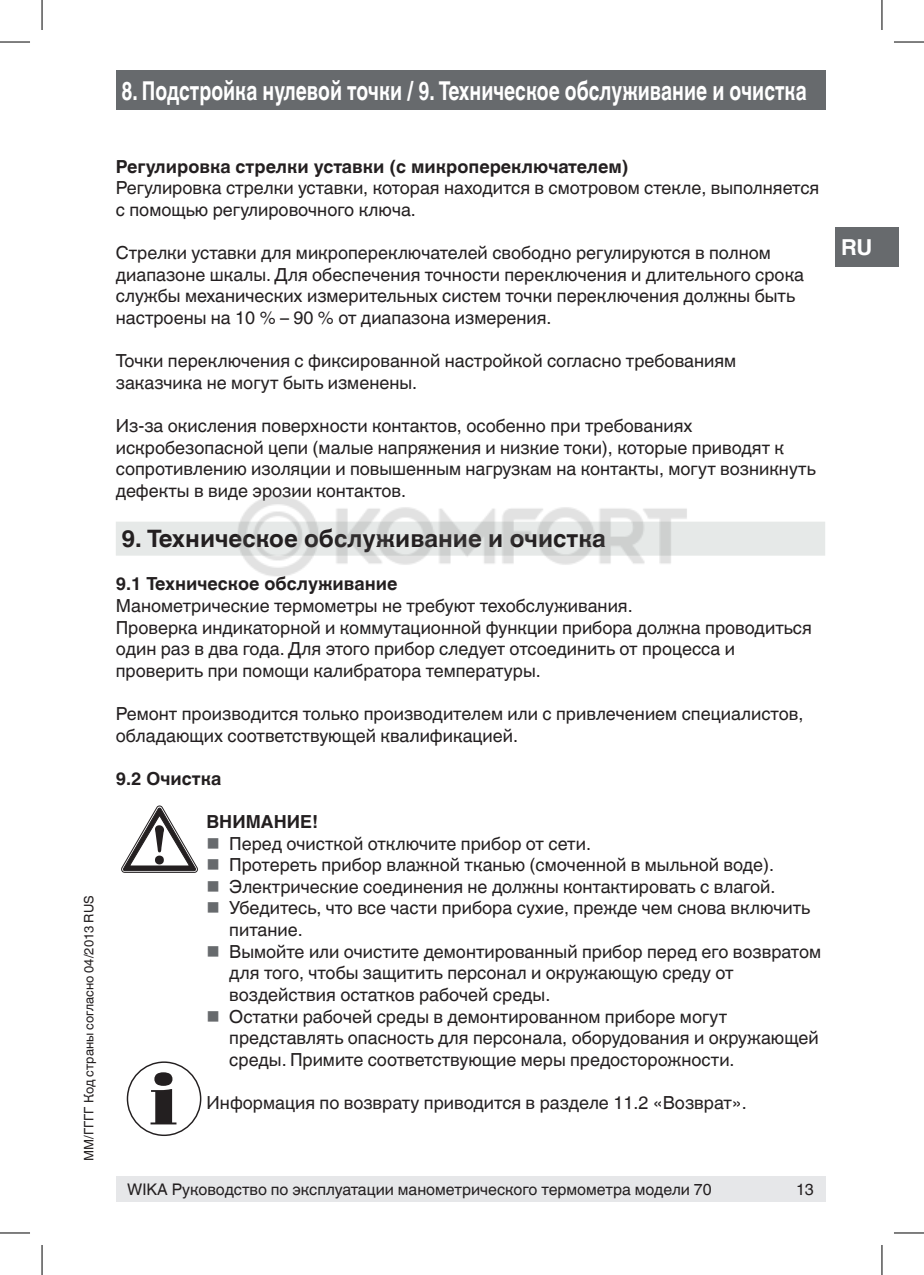
<style>
.page{position:relative;width:924px;height:1275px;background:#fff}
.page>*{position:absolute;margin:0;border:0;box-sizing:border-box;transform-origin:0 0}
._02_Subheadline1{font:700 26px "Helvetica World";color:#fff;scale:.74 1}
._03_Subheadline_grey{font:700 24px "Helvetica World";color:#231f20}
.t1{font:700 22px "Helvetica World";color:#fff}
._05_Running_text{font:18px/21.6px "Helvetica World";color:#231f20}
._04_Subheadline2{font:700 18px "Helvetica World";color:#231f20}
._05_Running_text-2{font:700 18px "Helvetica World";color:#231f20}
.t2{font:16px "Helvetica World";color:#231f20}
.t3{font:13px "Helvetica World";color:#231f20}
</style>
<div class="page">
<div style="left:116px;top:70px;width:708px;height:40px;background:#676a6d"></div>
<div style="left:116px;top:1176px;width:708px;height:25px;background:#e6e7e9"></div>
<div style="left:835px;top:227px;width:63px;height:40px;background:#676a6d"></div>
<div style="left:116px;top:521px;width:708px;height:34px;background:#e6e9e8"></div>
<svg style="left:121px;top:806px;width:76px;height:66px"></svg>
<svg style="left:150px;top:1072px;width:26px;height:52px"></svg>
<div style="left:127px;top:1061px;width:74px;height:75px;border:1px solid #231f20;border-radius:50%"></div>
<hr style="left:0;top:42px;width:30px;height:1px;background:#000">
<hr style="left:893px;top:42px;width:30px;height:1px;background:#000">
<hr style="left:0;top:1232px;width:30px;height:1px;background:#000">
<hr style="left:893px;top:1232px;width:30px;height:1px;background:#000">
<hr style="left:42px;top:0;width:1px;height:30px;background:#000">
<hr style="left:42px;top:1245px;width:1px;height:30px;background:#000">
<hr style="left:881px;top:0;width:1px;height:30px;background:#000">
<hr style="left:881px;top:1245px;width:1px;height:30px;background:#000">
<img style="left:231px;top:495px;width:461px;height:82px">
<p class="_02_Subheadline1" style="left:121px;top:75px;width:927px">8. Подстройка нулевой точки / 9. Техническое обслуживание и очистка</p>
<p class="t3" style="left:81px;top:1161px;width:267px;rotate:-90deg">ММ/ГГГГ Код страны согласно 04/2013 RUS</p>
<p class="_04_Subheadline2" style="left:116px;top:156px;width:514px">Регулировка стрелки уставки (с микропереключателем)</p>
<p class="_05_Running_text" style="left:116px;top:177px;width:704px">Регулировка стрелки уставки, которая находится в смотровом стекле, выполняется с помощью регулировочного ключа.</p>
<p class="_05_Running_text" style="left:116px;top:242px;width:689px">Стрелки уставки для микропереключателей свободно регулируются в полном диапазоне шкалы. Для обеспечения точности переключения и длительного срока службы механических измерительных систем точки переключения должны быть настроены на 10 % – 90 % от диапазона измерения.</p>
<p class="_05_Running_text" style="left:116px;top:350px;width:621px">Точки переключения с фиксированной настройкой согласно требованиям заказчика не могут быть изменены.</p>
<p class="_05_Running_text" style="left:116px;top:415px;width:701px">Из-за окисления поверхности контактов, особенно при требованиях искробезопасной цепи (малые напряжения и низкие токи), которые приводят к сопротивлению изоляции и повышенным нагрузкам на контакты, могут возникнуть дефекты в виде эрозии контактов.</p>
<p class="_03_Subheadline_grey" style="left:121px;top:525px;width:485px">9. Техническое обслуживание и очистка</p>
<p class="_04_Subheadline2" style="left:116px;top:573px;width:283px">9.1 Техническое обслуживание</p>
<p class="_05_Running_text" style="left:116px;top:595px;width:518px">Манометрические термометры не требуют техобслуживания.</p>
<p class="_05_Running_text" style="left:116px;top:616px;width:697px">Проверка индикаторной и коммутационной функции прибора должна проводиться один раз в два года. Для этого прибор следует отсоединить от процесса и проверить при помощи калибратора температуры.</p>
<p class="_05_Running_text" style="left:116px;top:703px;width:688px">Ремонт производится только производителем или с привлечением специалистов, обладающих соответствующей квалификацией.</p>
<p class="_04_Subheadline2" style="left:116px;top:768px;width:107px">9.2 Очистка</p>
<p class="_05_Running_text-2" style="left:206px;top:811px;width:113px">ВНИМАНИЕ!</p>
<p class="_05_Running_text" style="left:229px;top:832px;width:363px">Перед очисткой отключите прибор от сети.</p>
<p class="_05_Running_text" style="left:229px;top:854px;width:546px">Протереть прибор влажной тканью (смоченной в мыльной воде).</p>
<p class="_05_Running_text" style="left:229px;top:876px;width:547px">Электрические соединения не должны контактировать с влагой.</p>
<p class="_05_Running_text" style="left:229px;top:897px;width:582px">Убедитесь, что все части прибора сухие, прежде чем снова включить питание.</p>
<p class="_05_Running_text" style="left:229px;top:940px;width:593px">Вымойте или очистите демонтированный прибор перед его возвратом для того, чтобы защитить персонал и окружающую среду от воздействия остатков рабочей среды.</p>
<p class="_05_Running_text" style="left:229px;top:1005px;width:590px">Остатки рабочей среды в демонтированном приборе могут представлять опасность для персонала, оборудования и окружающей среды. Примите соответствующие меры предосторожности.</p>
<p class="_05_Running_text" style="left:206px;top:1092px;width:541px">Информация по возврату приводится в разделе 11.2 «Возврат».</p>
<p class="t2" style="left:127px;top:1180px;width:586px">WIKA Руководство по эксплуатации манометрического термометра модели 70</p>
<p class="t2" style="left:795px;top:1179px;width:19px">13</p>
<p class="t1" style="left:840px;top:234px;width:33px">RU</p>
</div>
